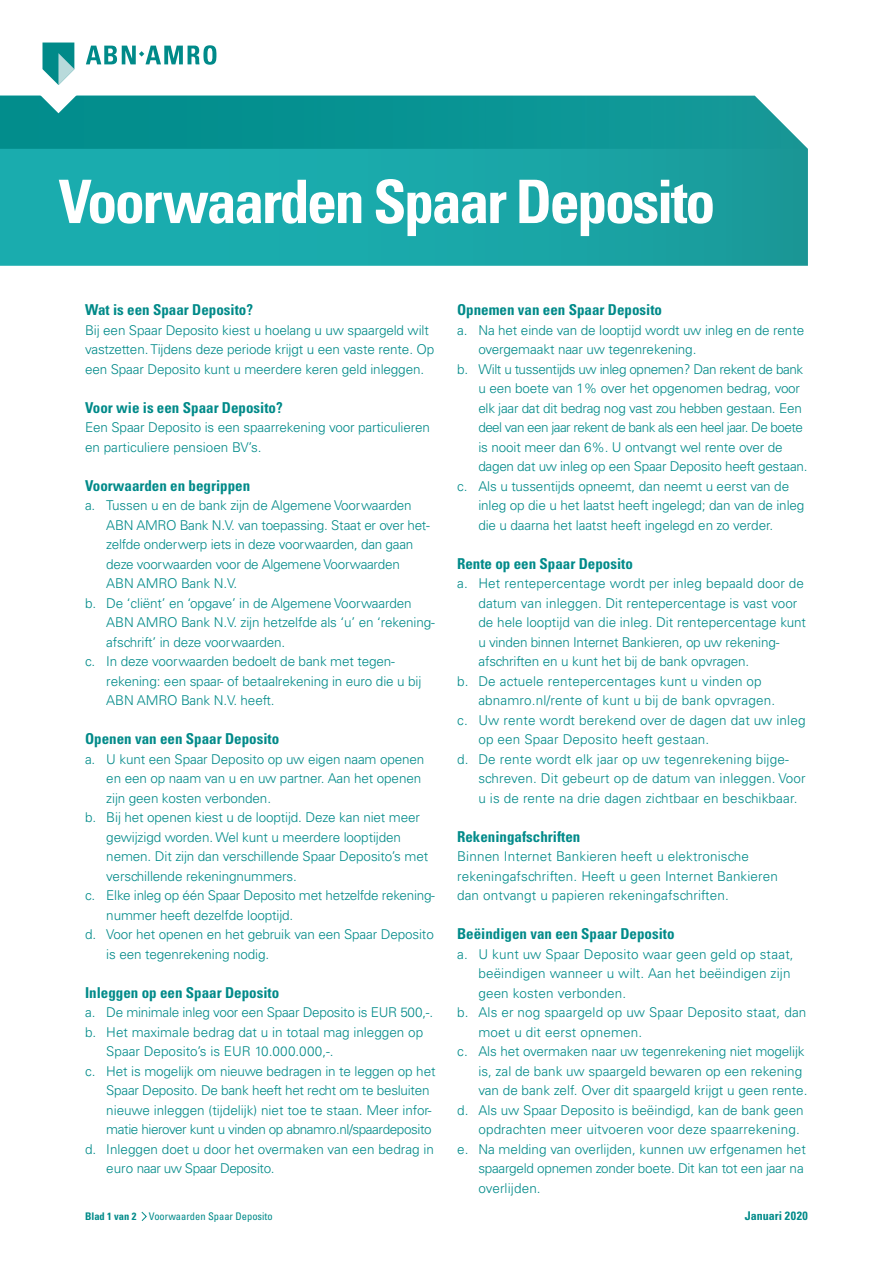
<style>
.page{position:relative;width:893px;height:1263px;background:#fff}
.page>*{position:absolute;margin:0;border:0;box-sizing:border-box;transform-origin:0 0}
.t1{font:700 condensed 60px "Univers LT Std";letter-spacing:-.04em;color:#fff}
.t2{font:700 condensed 15px "Univers LT Std";color:#008a89}
.t3{font:300 13.5px/19.5px "Univers LT Std";letter-spacing:-.01em;color:#008a89}
.t4{font:300 13.5px/19.5px "Univers LT Std";letter-spacing:.01em;color:#008a89}
.t5{font:300 13.5px "Univers LT Std";letter-spacing:-.03em;color:#008a89}
.t6{font:300 13.5px "Univers LT Std";letter-spacing:-.04em;color:#008a89}
.t7{font:700 condensed 12px "Univers LT Std";color:#008a89}
.t8{font:condensed 10.5px "Univers LT Std";color:#008a89}
.s1{font-weight:700}
</style>
<div class="page">
<svg style="left:0;top:149px;width:808px;height:117px;background:#1aa6a7"></svg>
<svg style="left:0;top:43px;width:808px;height:106px"></svg>
<svg style="left:141px;top:1211px;width:6px;height:10px"></svg>
<h1 class="t1" style="left:58px;top:165px;width:658px">Voorwaarden Spaar Deposito</h1>
<p class="t2" style="left:85px;top:301px;width:170px">Wat is een Spaar Deposito?</p>
<p class="t3" style="left:85px;top:320px;width:351px">Bij een Spaar Deposito kiest u hoelang u uw spaargeld wilt vastzetten. Tijdens deze periode krijgt u een vaste rente. Op een Spaar Deposito kunt u meerdere keren geld inleggen.</p>
<p class="t2" style="left:85px;top:398px;width:199px">Voor wie is een Spaar Deposito?</p>
<p class="t3" style="left:85px;top:418px;width:346px">Een Spaar Deposito is een spaarrekening voor particulieren en particuliere pensioen BV’s.</p>
<p class="t2" style="left:85px;top:476px;width:167px">Voorwaarden en begrippen</p>
<p class="t3" style="left:85px;top:496px;width:328px">a. Tussen u en de bank zijn de Algemene Voorwaarden</p>
<p class="t3" style="left:106px;top:515px;width:325px">ABN AMRO Bank N.V. van toepassing. Staat er over het-</p>
<p class="t3" style="left:106px;top:535px;width:308px">zelfde onderwerp iets in deze voorwaarden, dan gaan</p>
<p class="t3" style="left:106px;top:554px;width:295px">deze voorwaarden voor de Algemene Voorwaarden</p>
<p class="t3" style="left:106px;top:574px;width:132px">ABN AMRO Bank N.V.</p>
<p class="t3" style="left:85px;top:593px;width:328px">b. De ‘cliënt’ en ‘opgave’ in de Algemene Voorwaarden</p>
<p class="t3" style="left:106px;top:613px;width:330px">ABN AMRO Bank N.V. zijn hetzelfde als ‘u’ en ‘rekening-</p>
<p class="t3" style="left:106px;top:632px;width:181px">afschrift’ in deze voorwaarden.</p>
<p class="t3" style="left:85px;top:652px;width:311px">c. In deze voorwaarden bedoelt de bank met tegen-</p>
<p class="t3" style="left:106px;top:671px;width:317px">rekening: een spaar- of betaalrekening in euro die u bij</p>
<p class="t3" style="left:106px;top:691px;width:170px">ABN AMRO Bank N.V. heeft.</p>
<p class="t2" style="left:85px;top:730px;width:196px">Openen van een Spaar Deposito</p>
<p class="t3" style="left:85px;top:749px;width:341px">a. U kunt een Spaar Deposito op uw eigen naam openen</p>
<p class="t3" style="left:106px;top:769px;width:316px">en een op naam van u en uw partner. Aan het openen</p>
<p class="t3" style="left:106px;top:788px;width:166px">zijn geen kosten verbonden.</p>
<p class="t3" style="left:85px;top:808px;width:336px">b. Bij het openen kiest u de looptijd. Deze kan niet meer</p>
<p class="t3" style="left:106px;top:827px;width:296px">gewijzigd worden. Wel kunt u meerdere looptijden</p>
<p class="t3" style="left:106px;top:847px;width:323px">nemen. Dit zijn dan verschillende Spaar Deposito’s met</p>
<p class="t3" style="left:106px;top:866px;width:192px">verschillende rekeningnummers.</p>
<p class="t3" style="left:85px;top:886px;width:351px">c. Elke inleg op één Spaar Deposito met hetzelfde rekening-</p>
<p class="t3" style="left:106px;top:905px;width:189px">nummer heeft dezelfde looptijd.</p>
<p class="t3" style="left:85px;top:925px;width:350px">d. Voor het openen en het gebruik van een Spaar Deposito</p>
<p class="t3" style="left:106px;top:944px;width:165px">is een tegenrekening nodig.</p>
<p class="t2" style="left:85px;top:983px;width:196px">Inleggen op een Spaar Deposito</p>
<p class="t3" style="left:85px;top:1003px;width:350px">a. De minimale inleg voor een Spaar Deposito is EUR 500,-.</p>
<p class="t3" style="left:85px;top:1022px;width:340px">b. Het maximale bedrag dat u in totaal mag inleggen op</p>
<p class="t3" style="left:106px;top:1042px;width:229px">Spaar Deposito’s is EUR 10.000.000,-.</p>
<p class="t3" style="left:85px;top:1061px;width:352px">c. Het is mogelijk om nieuwe bedragen in te leggen op het</p>
<p class="t3" style="left:106px;top:1081px;width:325px">Spaar Deposito. De bank heeft het recht om te besluiten</p>
<p class="t3" style="left:106px;top:1100px;width:327px">nieuwe inleggen (tijdelijk) niet toe te staan. Meer infor-</p>
<p class="t5" style="left:106px;top:1121px;width:327px">matie hierover kunt u vinden op abnamro.nl/spaardeposito</p>
<p class="t3" style="left:85px;top:1139px;width:350px">d. Inleggen doet u door het overmaken van een bedrag in</p>
<p class="t5" style="left:106px;top:1160px;width:170px">euro naar uw Spaar Deposito.</p>
<p class="t8" style="left:85px;top:1209px;width:189px"><span class="s1">Blad 1 van 2</span> Voorwaarden Spaar Deposito</p>
<p class="t2" style="left:457px;top:301px;width:206px">Opnemen van een Spaar Deposito</p>
<p class="t3" style="left:457px;top:320px;width:349px">a. Na het einde van de looptijd wordt uw inleg en de rente</p>
<p class="t3" style="left:478px;top:340px;width:220px">overgemaakt naar uw tegenrekening.</p>
<p class="t5" style="left:457px;top:361px;width:348px">b. Wilt u tussentijds uw inleg opnemen? Dan rekent de bank</p>
<p class="t3" style="left:478px;top:379px;width:323px">u een boete van 1% over het opgenomen bedrag, voor</p>
<p class="t3" style="left:478px;top:398px;width:325px">elk jaar dat dit bedrag nog vast zou hebben gestaan. Een</p>
<p class="t6" style="left:478px;top:419px;width:326px">deel van een jaar rekent de bank als een heel jaar. De boete</p>
<p class="t3" style="left:478px;top:437px;width:306px">is nooit meer dan 6%. U ontvangt wel rente over de</p>
<p class="t3" style="left:478px;top:457px;width:331px">dagen dat uw inleg op een Spaar Deposito heeft gestaan.</p>
<p class="t3" style="left:457px;top:476px;width:334px">c. Als u tussentijds opneemt, dan neemt u eerst van de</p>
<p class="t3" style="left:478px;top:496px;width:328px">inleg op die u het laatst heeft ingelegd; dan van de inleg</p>
<p class="t3" style="left:478px;top:515px;width:296px">die u daarna het laatst heeft ingelegd en zo verder.</p>
<p class="t2" style="left:457px;top:554px;width:177px">Rente op een Spaar Deposito</p>
<p class="t4" style="left:457px;top:574px;width:348px">a. Het rentepercentage wordt per inleg bepaald door de</p>
<p class="t3" style="left:478px;top:593px;width:321px">datum van inleggen. Dit rentepercentage is vast voor</p>
<p class="t3" style="left:478px;top:613px;width:329px">de hele looptijd van die inleg. Dit rentepercentage kunt</p>
<p class="t3" style="left:478px;top:632px;width:303px">u vinden binnen Internet Bankieren, op uw rekening-</p>
<p class="t3" style="left:478px;top:652px;width:272px">afschriften en u kunt het bij de bank opvragen.</p>
<p class="t4" style="left:457px;top:671px;width:306px">b. De actuele rentepercentages kunt u vinden op</p>
<p class="t4" style="left:478px;top:691px;width:298px">abnamro.nl/rente of kunt u bij de bank opvragen.</p>
<p class="t4" style="left:457px;top:710px;width:350px">c. Uw rente wordt berekend over de dagen dat uw inleg</p>
<p class="t4" style="left:478px;top:730px;width:232px">op een Spaar Deposito heeft gestaan.</p>
<p class="t4" style="left:457px;top:749px;width:333px">d. De rente wordt elk jaar op uw tegenrekening bijge-</p>
<p class="t4" style="left:478px;top:769px;width:329px">schreven. Dit gebeurt op de datum van inleggen. Voor</p>
<p class="t4" style="left:478px;top:788px;width:321px">u is de rente na drie dagen zichtbaar en beschikbaar.</p>
<p class="t2" style="left:457px;top:827px;width:125px">Rekeningafschriften</p>
<p class="t4" style="left:457px;top:847px;width:322px">Binnen Internet Bankieren heeft u elektronische rekeningafschriften. Heeft u geen Internet Bankieren dan ontvangt u papieren rekeningafschriften.</p>
<p class="t2" style="left:457px;top:925px;width:219px">Beëindigen van een Spaar Deposito</p>
<p class="t4" style="left:457px;top:944px;width:338px">a. U kunt uw Spaar Deposito waar geen geld op staat,</p>
<p class="t4" style="left:478px;top:964px;width:314px">beëindigen wanneer u wilt. Aan het beëindigen zijn</p>
<p class="t4" style="left:478px;top:983px;width:149px">geen kosten verbonden.</p>
<p class="t4" style="left:457px;top:1003px;width:351px">b. Als er nog spaargeld op uw Spaar Deposito staat, dan</p>
<p class="t4" style="left:478px;top:1022px;width:165px">moet u dit eerst opnemen.</p>
<p class="t3" style="left:457px;top:1042px;width:349px">c. Als het overmaken naar uw tegenrekening niet mogelijk</p>
<p class="t3" style="left:478px;top:1061px;width:325px">is, zal de bank uw spaargeld bewaren op een rekening</p>
<p class="t3" style="left:478px;top:1081px;width:331px">van de bank zelf. Over dit spaargeld krijgt u geen rente.</p>
<p class="t3" style="left:457px;top:1100px;width:348px">d. Als uw Spaar Deposito is beëindigd, kan de bank geen</p>
<p class="t4" style="left:478px;top:1120px;width:323px">opdrachten meer uitvoeren voor deze spaarrekening.</p>
<p class="t3" style="left:457px;top:1139px;width:350px">e. Na melding van overlijden, kunnen uw erfgenamen het</p>
<p class="t3" style="left:478px;top:1159px;width:327px">spaargeld opnemen zonder boete. Dit kan tot een jaar na</p>
<p class="t4" style="left:478px;top:1178px;width:64px">overlijden.</p>
<p class="t7" style="left:745px;top:1208px;width:65px">Januari 2020</p>
</div>
